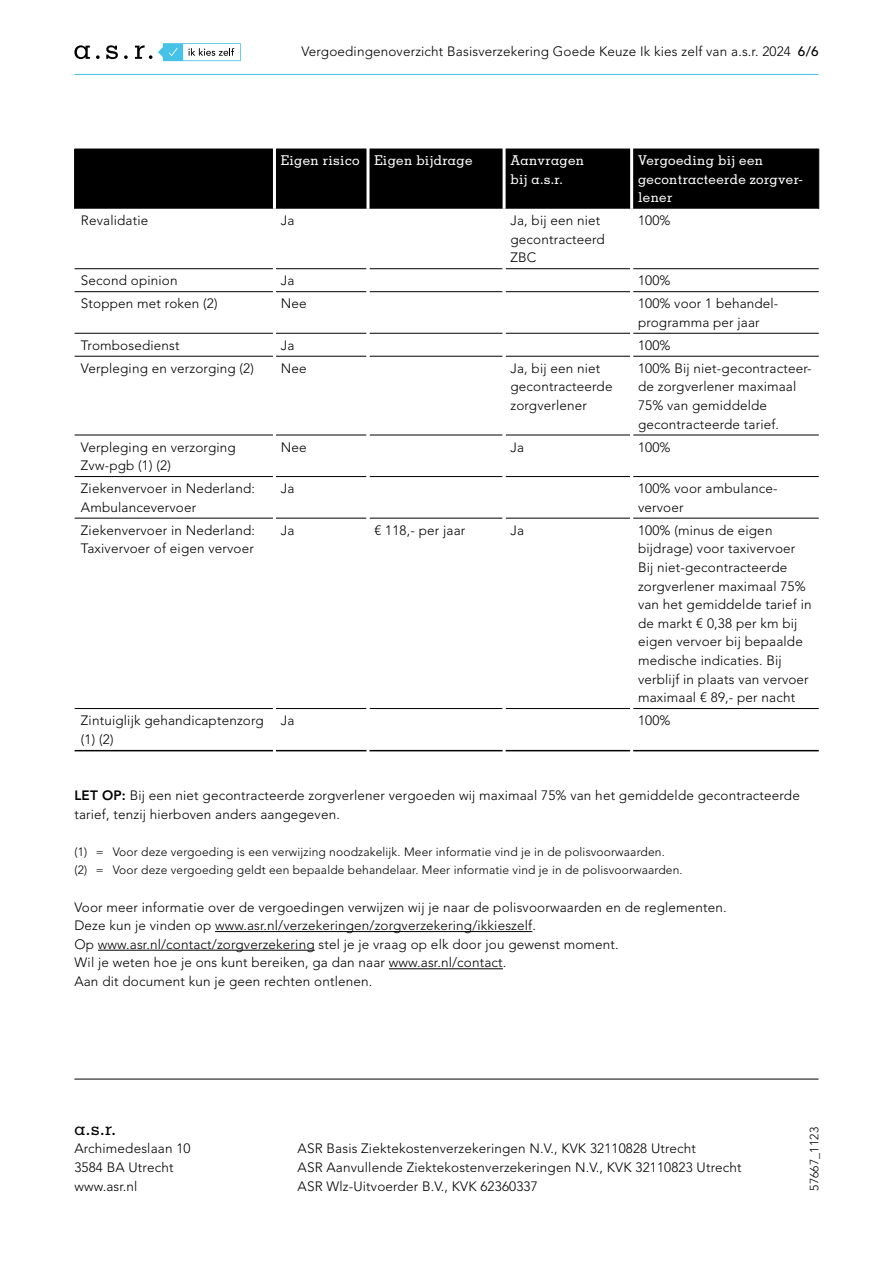
<style>
.page{position:relative;width:893px;height:1263px;background:#fff}
.page>*{position:absolute;margin:0;border:0;box-sizing:border-box;transform-origin:0 0}
.t1{font:500 18px "Memphis LT Std";color:#000}
.t2{font:300 13.5px/18.6px "Avenir LT Std";letter-spacing:.01em;color:#000}
.t3{font:500 13.5px/18.6px "Memphis LT Std";letter-spacing:.025em;color:#fff}
.t4{font:300 12px/18.6px "Avenir LT Std";letter-spacing:.01em;color:#000}
.s1{font-weight:500}
.s2{font-weight:800}
</style>
<div class="page">
<hr style="left:215px;top:931px;width:317px;height:1px;background:#000">
<hr style="left:98px;top:950px;width:217px;height:1px;background:#000">
<hr style="left:389px;top:968px;width:114px;height:1px;background:#000">
<div style="left:75px;top:150px;width:743px;height:59px;background:#000"></div>
<hr style="left:75px;top:149px;width:198px;height:1px;background:#000">
<hr style="left:74px;top:149px;width:1px;height:60px;background:#000">
<hr style="left:276px;top:149px;width:90px;height:1px;background:#000">
<hr style="left:369px;top:149px;width:134px;height:1px;background:#000">
<hr style="left:506px;top:149px;width:124px;height:1px;background:#000">
<hr style="left:633px;top:149px;width:186px;height:1px;background:#000">
<hr style="left:818px;top:149px;width:1px;height:60px;background:#000">
<hr style="left:75px;top:268px;width:198px;height:1px;background:#000">
<hr style="left:276px;top:268px;width:90px;height:1px;background:#000">
<hr style="left:369px;top:268px;width:134px;height:1px;background:#000">
<hr style="left:506px;top:268px;width:124px;height:1px;background:#000">
<hr style="left:633px;top:268px;width:186px;height:1px;background:#000">
<hr style="left:75px;top:291px;width:198px;height:1px;background:#000">
<hr style="left:276px;top:291px;width:90px;height:1px;background:#000">
<hr style="left:369px;top:291px;width:134px;height:1px;background:#000">
<hr style="left:506px;top:291px;width:124px;height:1px;background:#000">
<hr style="left:633px;top:291px;width:186px;height:1px;background:#000">
<hr style="left:75px;top:333px;width:198px;height:1px;background:#000">
<hr style="left:276px;top:333px;width:90px;height:1px;background:#000">
<hr style="left:369px;top:333px;width:134px;height:1px;background:#000">
<hr style="left:506px;top:333px;width:124px;height:1px;background:#000">
<hr style="left:633px;top:333px;width:186px;height:1px;background:#000">
<hr style="left:75px;top:356px;width:198px;height:1px;background:#000">
<hr style="left:276px;top:356px;width:90px;height:1px;background:#000">
<hr style="left:369px;top:356px;width:134px;height:1px;background:#000">
<hr style="left:506px;top:356px;width:124px;height:1px;background:#000">
<hr style="left:633px;top:356px;width:186px;height:1px;background:#000">
<hr style="left:75px;top:435px;width:198px;height:1px;background:#000">
<hr style="left:276px;top:435px;width:90px;height:1px;background:#000">
<hr style="left:369px;top:435px;width:134px;height:1px;background:#000">
<hr style="left:506px;top:435px;width:124px;height:1px;background:#000">
<hr style="left:633px;top:435px;width:186px;height:1px;background:#000">
<hr style="left:75px;top:476px;width:198px;height:1px;background:#000">
<hr style="left:276px;top:476px;width:90px;height:1px;background:#000">
<hr style="left:369px;top:476px;width:134px;height:1px;background:#000">
<hr style="left:506px;top:476px;width:124px;height:1px;background:#000">
<hr style="left:633px;top:476px;width:186px;height:1px;background:#000">
<hr style="left:75px;top:518px;width:198px;height:1px;background:#000">
<hr style="left:276px;top:518px;width:90px;height:1px;background:#000">
<hr style="left:369px;top:518px;width:134px;height:1px;background:#000">
<hr style="left:506px;top:518px;width:124px;height:1px;background:#000">
<hr style="left:633px;top:518px;width:186px;height:1px;background:#000">
<hr style="left:75px;top:708px;width:198px;height:1px;background:#000">
<hr style="left:276px;top:708px;width:90px;height:1px;background:#000">
<hr style="left:369px;top:708px;width:134px;height:1px;background:#000">
<hr style="left:506px;top:708px;width:124px;height:1px;background:#000">
<hr style="left:633px;top:708px;width:186px;height:1px;background:#000">
<hr style="left:273px;top:149px;width:3px;height:60px;background:#fff">
<hr style="left:366px;top:149px;width:3px;height:60px;background:#fff">
<hr style="left:503px;top:149px;width:3px;height:60px;background:#fff">
<hr style="left:630px;top:149px;width:3px;height:60px;background:#fff">
<hr style="left:75px;top:750px;width:198px;height:1px;background:#000">
<hr style="left:276px;top:750px;width:90px;height:1px;background:#000">
<hr style="left:369px;top:750px;width:134px;height:1px;background:#000">
<hr style="left:506px;top:750px;width:124px;height:1px;background:#000">
<hr style="left:633px;top:750px;width:186px;height:1px;background:#000">
<hr style="left:74px;top:74px;width:745px;height:1px;background:#46c2e6">
<svg style="left:106px;top:45px;width:12px;height:14px"></svg>
<svg style="left:74px;top:45px;width:16px;height:14px"></svg>
<svg style="left:96px;top:55px;width:4px;height:4px"></svg>
<svg style="left:124px;top:55px;width:4px;height:4px"></svg>
<svg style="left:135px;top:45px;width:17px;height:14px"></svg>
<svg style="left:158px;top:43px;width:83px;height:18px"></svg>
<hr style="left:74px;top:1079px;width:745px;height:1px;background:#000">
<p class="t2" style="left:301px;top:42px;width:519px">Vergoedingenoverzicht Basisverzekering Goede Keuze Ik kies zelf van a.s.r. 2024 <span class="s1">6/6</span></p>
<p class="t3" style="left:281px;top:151px;width:193px">Eigen risico Eigen bijdrage</p>
<p class="t3" style="left:510px;top:151px;width:75px">Aanvragen bij a.s.r.</p>
<p class="t3" style="left:638px;top:151px;width:167px">Vergoeding bij een gecontracteerde zorgver&shy;lener</p>
<p class="t2" style="left:81px;top:211px;width:69px">Revalidatie</p>
<p class="t2" style="left:281px;top:211px;width:15px">Ja</p>
<p class="t2" style="left:510px;top:211px;width:96px">Ja, bij een niet gecontracteerd<br>ZBC</p>
<p class="t2" style="left:638px;top:211px;width:34px">100%</p>
<p class="t2" style="left:81px;top:271px;width:98px">Second opinion</p>
<p class="t2" style="left:281px;top:271px;width:15px">Ja</p>
<p class="t2" style="left:638px;top:271px;width:34px">100%</p>
<p class="t2" style="left:81px;top:294px;width:138px">Stoppen met roken (2)</p>
<p class="t2" style="left:281px;top:294px;width:27px">Nee</p>
<p class="t2" style="left:638px;top:294px;width:141px">100% voor 1 behandel&shy;programma per jaar</p>
<p class="t2" style="left:81px;top:336px;width:100px">Trombosedienst</p>
<p class="t2" style="left:281px;top:336px;width:15px">Ja</p>
<p class="t2" style="left:638px;top:336px;width:34px">100%</p>
<p class="t2" style="left:81px;top:359px;width:174px">Verpleging en verzorging (2)</p>
<p class="t2" style="left:281px;top:359px;width:27px">Nee</p>
<p class="t2" style="left:510px;top:359px;width:104px">Ja, bij een niet gecontracteerde zorgverlener</p>
<p class="t2" style="left:638px;top:359px;width:175px">100% Bij niet-gecontracteer&shy;de zorgverlener maximaal<br>75% van gemiddelde gecontracteerde tarief.</p>
<p class="t2" style="left:81px;top:438px;width:156px">Verpleging en verzorging<br>Zvw-pgb (1) (2)</p>
<p class="t2" style="left:281px;top:438px;width:27px">Nee</p>
<p class="t2" style="left:510px;top:438px;width:15px">Ja</p>
<p class="t2" style="left:638px;top:438px;width:34px">100%</p>
<p class="t2" style="left:81px;top:479px;width:176px">Ziekenvervoer in Nederland:<br>Ambulancevervoer</p>
<p class="t2" style="left:281px;top:479px;width:15px">Ja</p>
<p class="t2" style="left:638px;top:479px;width:140px">100% voor ambulance&shy;vervoer</p>
<p class="t2" style="left:81px;top:521px;width:176px">Ziekenvervoer in Nederland:<br>Taxivervoer of eigen vervoer</p>
<p class="t2" style="left:281px;top:521px;width:15px">Ja</p>
<p class="t2" style="left:374px;top:521px;width:93px">€ 118,- per jaar</p>
<p class="t2" style="left:510px;top:521px;width:15px">Ja</p>
<p class="t2" style="left:638px;top:521px;width:175px">100% (minus de eigen bijdrage) voor taxivervoer<br>Bij niet-gecontracteerde zorgverlener maximaal 75% van het gemiddelde tarief in de markt € 0,38 per km bij eigen vervoer bij bepaalde medische indicaties. Bij verblijf in plaats van vervoer maximaal € 89,- per nacht</p>
<p class="t2" style="left:81px;top:711px;width:184px">Zintuiglijk gehandicaptenzorg (1) (2)</p>
<p class="t2" style="left:281px;top:711px;width:15px">Ja</p>
<p class="t2" style="left:638px;top:711px;width:34px">100%</p>
<p class="t2" style="left:74px;top:786px;width:727px"><span class="s2">LET OP:</span> Bij een niet gecontracteerde zorgverlener vergoeden wij maximaal 75% van het gemiddelde gecontracteerde tarief, tenzij hierboven anders aangegeven.</p>
<p class="t4" style="left:74px;top:842px;width:610px">(1) = Voor deze vergoeding is een verwijzing noodzakelijk. Meer informatie vind je in de polisvoorwaarden.<br>(2) = Voor deze vergoeding geldt een bepaalde behandelaar. Meer informatie vind je in de polisvoorwaarden.</p>
<p class="t2" style="left:74px;top:898px;width:654px">Voor meer informatie over de vergoedingen verwijzen wij je naar de polisvoorwaarden en de reglementen.<br>Deze kun je vinden op www.asr.nl/verzekeringen/zorgverzekering/ikkieszelf.<br>Op www.asr.nl/contact/zorgverzekering stel je je vraag op elk door jou gewenst moment.<br>Wil je weten hoe je ons kunt bereiken, ga dan naar www.asr.nl/contact.<br>Aan dit document kun je geen rechten ontlenen.</p>
<h1 class="t1" style="left:74px;top:1117px;width:43px">a.s.r.</h1>
<p class="t2" style="left:74px;top:1139px;width:118px">Archimedeslaan 10<br>3584 BA Utrecht www.asr.nl</p>
<p class="t2" style="left:298px;top:1139px;width:445px">ASR Basis Ziektekostenverzekeringen N.V., KVK 32110828 Utrecht<br>ASR Aanvullende Ziektekostenverzekeringen N.V., KVK 32110823 Utrecht<br>ASR Wlz-Uitvoerder B.V., KVK 62360337</p>
<p class="t4" style="left:805px;top:1191px;width:65px;rotate:-90deg">57667_1123</p>
</div>
